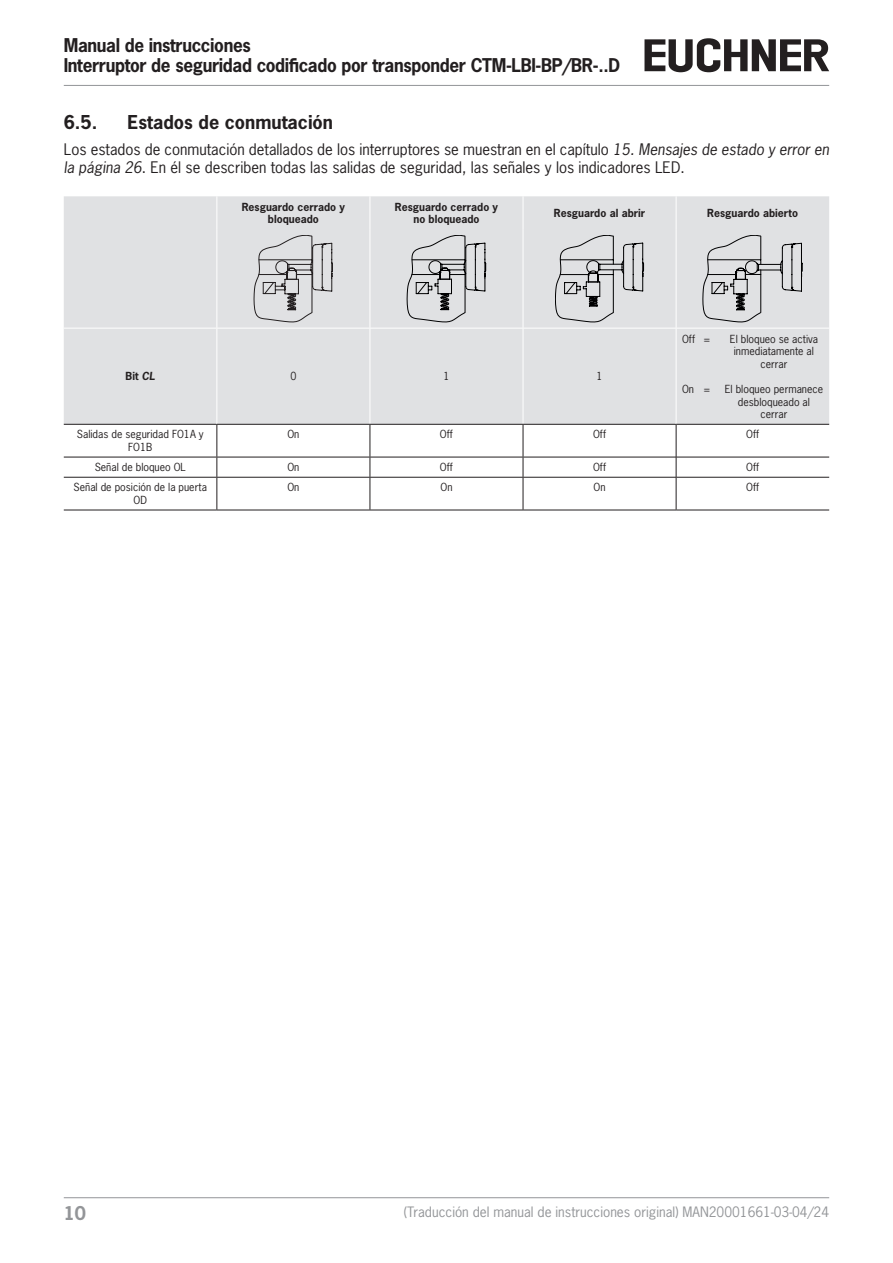
<style>
.page{position:relative;width:893px;height:1263px;background:#fff}
.page>*{position:absolute;margin:0;border:0;box-sizing:border-box;transform-origin:0 0}
.t1{font:700 18px "News Gothic Std";color:#231f20}
.t2{font:700 17.85px/20.2px "News Gothic Std";letter-spacing:-.02em;color:#231f20;scale:.96 1}
.t3{font:700 17.85px "News Gothic Std";color:#939598}
.paragraph_last{font:15px/18px "News Gothic Std";color:#231f20}
.t4{font:13.5px "News Gothic Std";color:#939598}
.tablebodycentred{font:10.5px/12.6px "News Gothic Std";color:#231f20;text-align:center}
.tableheadcentered{font:700 10.5px/12.6px "News Gothic Std";color:#231f20;text-align:center}
.s1{font-style:italic}
</style>
<div class="page">
<hr style="left:64px;top:85px;width:765px;height:1px;background:#939598">
<hr style="left:64px;top:1197px;width:765px;height:1px;background:#939598">
<svg style="left:644px;top:38px;width:185px;height:34px"></svg>
<div style="left:64px;top:196px;width:765px;height:228px;background:#e0e1e3"></div>
<hr style="left:64px;top:328px;width:153px;height:1px;background:#fff">
<hr style="left:216px;top:425px;width:1px;height:32px;background:#231f20">
<hr style="left:370px;top:425px;width:1px;height:32px;background:#231f20">
<hr style="left:523px;top:425px;width:1px;height:32px;background:#231f20">
<hr style="left:64px;top:457px;width:153px;height:1px;background:#231f20">
<hr style="left:217px;top:457px;width:153px;height:1px;background:#231f20">
<svg style="left:216px;top:457px;width:1px;height:20px"></svg>
<hr style="left:370px;top:457px;width:153px;height:1px;background:#231f20">
<svg style="left:370px;top:457px;width:1px;height:20px"></svg>
<hr style="left:523px;top:457px;width:153px;height:1px;background:#231f20">
<svg style="left:523px;top:457px;width:1px;height:20px"></svg>
<hr style="left:676px;top:457px;width:153px;height:1px;background:#231f20">
<hr style="left:64px;top:477px;width:153px;height:1px;background:#231f20">
<hr style="left:217px;top:477px;width:153px;height:1px;background:#231f20">
<hr style="left:216px;top:478px;width:1px;height:32px;background:#231f20">
<hr style="left:370px;top:477px;width:153px;height:1px;background:#231f20">
<hr style="left:370px;top:478px;width:1px;height:32px;background:#231f20">
<hr style="left:523px;top:477px;width:153px;height:1px;background:#231f20">
<hr style="left:523px;top:478px;width:1px;height:32px;background:#231f20">
<hr style="left:676px;top:477px;width:153px;height:1px;background:#231f20">
<hr style="left:64px;top:510px;width:153px;height:1px;background:#231f20">
<hr style="left:217px;top:510px;width:153px;height:1px;background:#231f20">
<hr style="left:370px;top:510px;width:153px;height:1px;background:#231f20">
<hr style="left:523px;top:510px;width:153px;height:1px;background:#231f20">
<hr style="left:676px;top:510px;width:153px;height:1px;background:#231f20">
<hr style="left:370px;top:196px;width:1px;height:33px;background:#fff">
<hr style="left:676px;top:425px;width:1px;height:32px;background:#231f20">
<svg style="left:676px;top:457px;width:1px;height:20px"></svg>
<hr style="left:676px;top:477px;width:1px;height:33px;background:#231f20">
<hr style="left:523px;top:196px;width:1px;height:33px;background:#fff">
<hr style="left:370px;top:229px;width:1px;height:99px;background:#fff">
<hr style="left:523px;top:229px;width:1px;height:99px;background:#fff">
<hr style="left:370px;top:328px;width:1px;height:96px;background:#fff">
<hr style="left:523px;top:328px;width:1px;height:96px;background:#fff">
<hr style="left:216px;top:196px;width:1px;height:33px;background:#fff">
<hr style="left:216px;top:229px;width:1px;height:99px;background:#fff">
<hr style="left:676px;top:196px;width:1px;height:33px;background:#fff">
<hr style="left:676px;top:229px;width:1px;height:99px;background:#fff">
<hr style="left:64px;top:424px;width:153px;height:1px;background:#231f20">
<hr style="left:216px;top:328px;width:1px;height:96px;background:#fff">
<hr style="left:217px;top:424px;width:153px;height:1px;background:#231f20">
<hr style="left:370px;top:424px;width:153px;height:1px;background:#231f20">
<hr style="left:523px;top:424px;width:153px;height:1px;background:#231f20">
<hr style="left:676px;top:328px;width:1px;height:96px;background:#fff">
<hr style="left:676px;top:424px;width:153px;height:1px;background:#231f20">
<hr style="left:217px;top:328px;width:153px;height:1px;background:#fff">
<hr style="left:370px;top:328px;width:153px;height:1px;background:#fff">
<hr style="left:523px;top:328px;width:153px;height:1px;background:#fff">
<hr style="left:676px;top:328px;width:153px;height:1px;background:#fff">
<svg style="left:254px;top:235px;width:79px;height:87px;background:#c6c6c8"></svg>
<svg style="left:407px;top:235px;width:79px;height:87px;background:#c2c2c4"></svg>
<svg style="left:555px;top:235px;width:89px;height:87px;background:#c5c6c8"></svg>
<svg style="left:703px;top:235px;width:100px;height:87px;background:#c7c8ca"></svg>
<h2 class="t2" style="left:64px;top:34px;width:581px">Manual de instrucciones<br>Interruptor de seguridad codificado por transponder CTM-LBI-BP/BR-..D</h2>
<p class="t1" style="left:64px;top:110px;width:35px">6.5.</p>
<p class="t1" style="left:128px;top:110px;width:207px">Estados de conmutación</p>
<p class="paragraph_last" style="left:64px;top:141px;width:767px">Los estados de conmutación detallados de los interruptores se muestran en el capítulo <span class="s1">15. Mensajes de estado y error en la página 26</span>. En él se describen todas las salidas de seguridad, las señales y los indicadores LED.</p>
<p class="tableheadcentered" style="left:242px;top:200px;width:105px">Resguardo cerrado y bloqueado</p>
<p class="tableheadcentered" style="left:395px;top:200px;width:105px">Resguardo cerrado y no bloqueado</p>
<p class="tableheadcentered" style="left:554px;top:206px;width:93px">Resguardo al abrir</p>
<p class="tableheadcentered" style="left:707px;top:206px;width:92px">Resguardo abierto</p>
<p class="tableheadcentered" style="left:126px;top:370px;width:31px">Bit <span class="s1">CL</span></p>
<p class="tablebodycentred" style="left:290px;top:370px;width:8px">0</p>
<p class="tablebodycentred" style="left:443px;top:370px;width:8px">1</p>
<p class="tablebodycentred" style="left:597px;top:370px;width:8px">1</p>
<p class="tablebodycentred" style="left:682px;top:332px;width:30px">Off =</p>
<p class="tablebodycentred" style="left:730px;top:332px;width:90px">El bloqueo se activa inmediatamente al cerrar</p>
<p class="tablebodycentred" style="left:682px;top:383px;width:30px">On =</p>
<p class="tablebodycentred" style="left:725px;top:383px;width:100px">El bloqueo permanece desbloqueado al cerrar</p>
<p class="tablebodycentred" style="left:77px;top:428px;width:128px">Salidas de seguridad FO1A y<br>FO1B</p>
<p class="tablebodycentred" style="left:287px;top:428px;width:14px">On</p>
<p class="tablebodycentred" style="left:440px;top:428px;width:14px">Off</p>
<p class="tablebodycentred" style="left:593px;top:428px;width:14px">Off</p>
<p class="tablebodycentred" style="left:746px;top:428px;width:14px">Off</p>
<p class="tablebodycentred" style="left:95px;top:461px;width:93px">Señal de bloqueo OL</p>
<p class="tablebodycentred" style="left:287px;top:461px;width:14px">On</p>
<p class="tablebodycentred" style="left:440px;top:461px;width:14px">Off</p>
<p class="tablebodycentred" style="left:593px;top:461px;width:14px">Off</p>
<p class="tablebodycentred" style="left:746px;top:461px;width:14px">Off</p>
<p class="tablebodycentred" style="left:74px;top:481px;width:135px">Señal de posición de la puerta<br>OD</p>
<p class="tablebodycentred" style="left:287px;top:481px;width:14px">On</p>
<p class="tablebodycentred" style="left:440px;top:481px;width:14px">On</p>
<p class="tablebodycentred" style="left:594px;top:481px;width:14px">On</p>
<p class="tablebodycentred" style="left:746px;top:481px;width:14px">Off</p>
<h2 class="t3" style="left:64px;top:1201px;width:24px">10</h2>
<p class="t4" style="left:404px;top:1203px;width:427px">(Traducción del manual de instrucciones original) MAN20001661-03-04/24</p>
</div>
